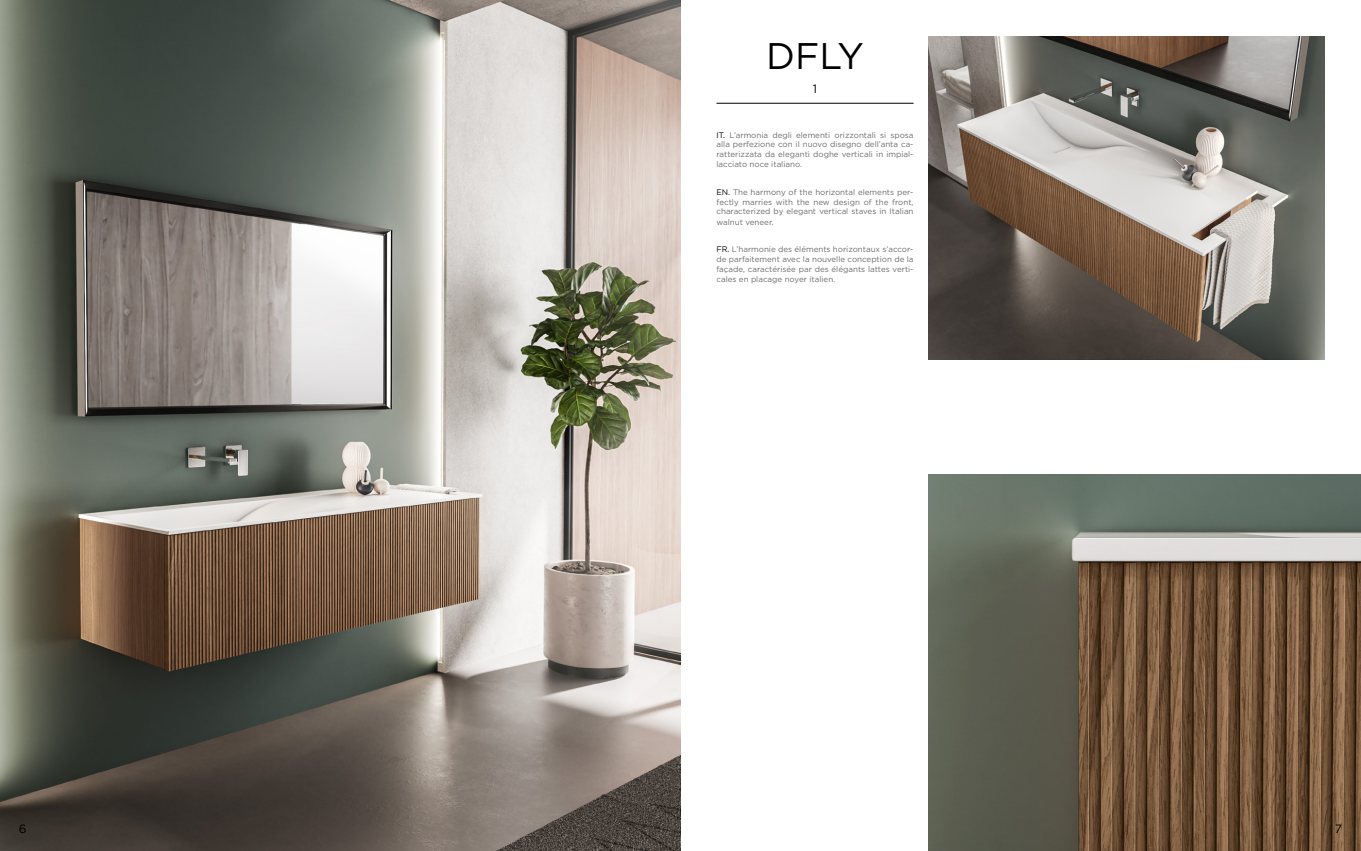
<style>
.page{position:relative;width:1361px;height:851px;background:#fff}
.page>*{position:absolute;margin:0;border:0;box-sizing:border-box;transform-origin:0 0}
.t1{font:37px "Gotham";color:#000}
.t2{font:12px "Gotham";color:#000}
.t3{font:8px/9.6px "Gotham";color:#6c6d6f;text-align:justify}
.s1{color:#000}
</style>
<div class="page">
<img style="left:0;top:0;width:680px;height:850px">
<hr style="left:716px;top:103px;width:197px;height:1px;background:#000">
<img style="left:929px;top:36px;width:395px;height:323px">
<img style="left:929px;top:474px;width:432px;height:376px">
<p class="t1" style="left:766px;top:32px;width:99px">DFLY</p>
<p class="t2" style="left:813px;top:81px;width:6px">1</p>
<p class="t3" style="left:716px;top:130px;width:199px"><span class="s1">IT.</span> L’armonia degli elementi orizzontali si sposa alla perfezione con il nuovo disegno dell’anta ca&shy;ratterizzata da eleganti doghe verticali in impial&shy;lacciato noce italiano.</p>
<p class="t3" style="left:716px;top:187px;width:199px"><span class="s1">EN.</span> The harmony of the horizontal elements per&shy;fectly marries with the new design of the front, characterized by elegant vertical staves in Italian</p>
<p class="t3" style="left:716px;top:217px;width:59px">walnut veneer.</p>
<p class="t3" style="left:716px;top:244px;width:199px"><span class="s1">FR.</span> L’harmonie des éléments horizontaux s’accor&shy;de parfaitement avec la nouvelle conception de la façade, caractérisée par des élégants lattes verti-</p>
<p class="t3" style="left:716px;top:274px;width:120px">cales en placage noyer italien.</p>
<h2 class="t2" style="left:19px;top:821px;width:9px">6</h2>
<h2 class="t2" style="left:1334px;top:821px;width:9px">7</h2>
</div>
